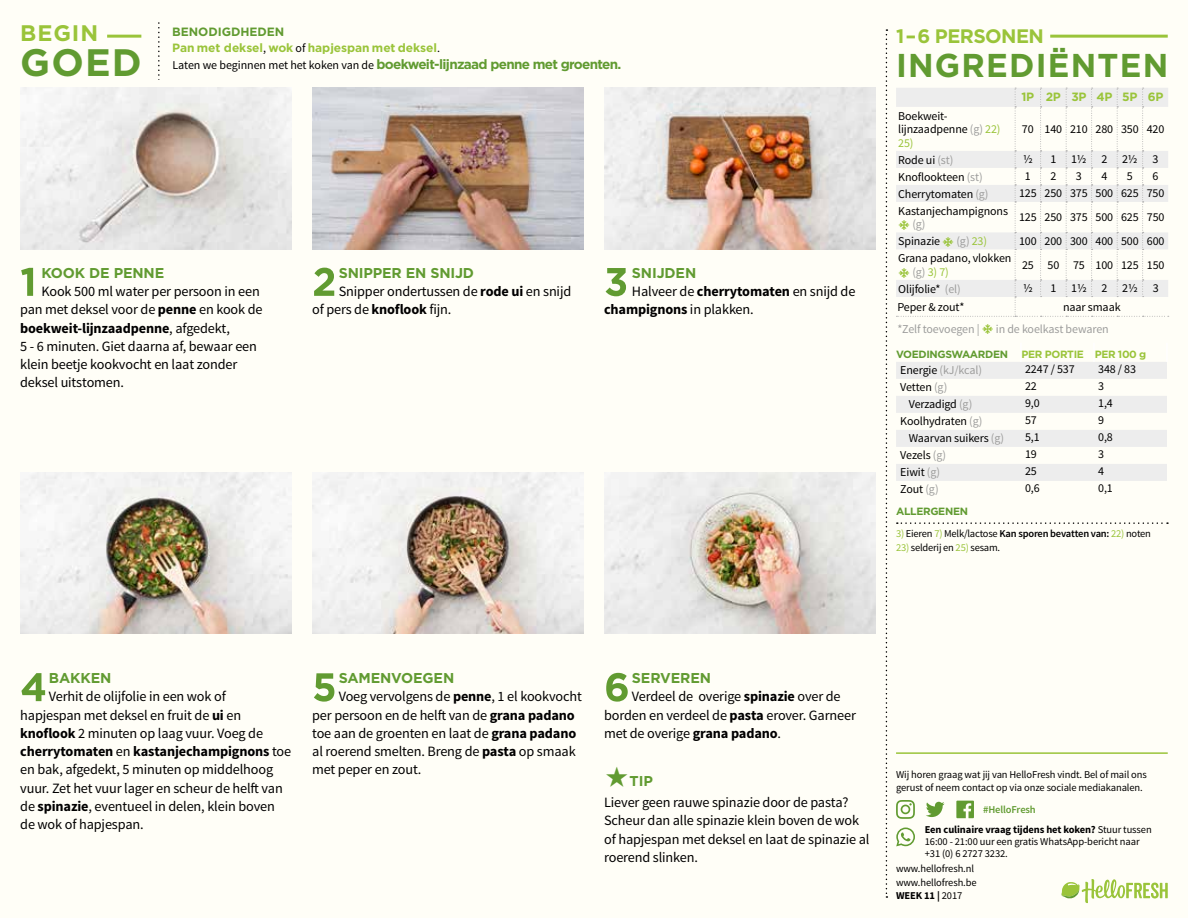
<style>
.page{position:relative;width:1188px;height:918px;background:#fffef7}
.page>*{position:absolute;margin:0;border:0;box-sizing:border-box;transform-origin:0 0}
.t1{font:700 38.25px "Gotham";color:#619b31}
.t2{font:700 33px "Gotham";letter-spacing:.035em;color:#619b31}
.t3{font:700 22.5px "Gotham";letter-spacing:.04em;color:#9ac43a}
.t4{font:700 19.5px "Gotham";letter-spacing:-.03em;color:#9ac43a}
.t5{font:14.25px/18.3px "Source Sans Pro";letter-spacing:-.01em;color:#000}
.t6{font:700 14.25px "Gotham";letter-spacing:-.01em;color:#619b31}
.t7{font:700 13.5px "Gotham";letter-spacing:-.05em;color:#619b31}
.t8{font:12px/13.5px "Source Sans Pro";letter-spacing:-.01em;color:#000}
.t9{font:12px "Source Sans Pro";letter-spacing:-.01em;color:#9d9d9c}
.t10{font:700 12px/15.6px "Gotham";letter-spacing:-.005em;color:#9ac43a}
.t11{font:12px "Source Sans Pro";letter-spacing:1.23em;color:#000}
.t12{font:700 12px "Gotham";letter-spacing:-.03em;color:#9ac43a}
.t13{font:10.5px/13.5px "Source Sans Pro";letter-spacing:-.01em;color:#000}
.t14{font:700 10.5px/20.2px "Source Sans Pro";letter-spacing:-.01em;color:#000}
.t15{font:700 10.5px "Gotham";letter-spacing:-.03em;color:#619b31}
.t16{font:700 10.5px "Gotham";letter-spacing:-.035em;color:#9ac43a}
.s1{color:#619b31}
.s2{font-family:"Source Sans Pro";font-weight:400;color:#000}
.s3{font-family:"Source Sans Pro";font-weight:400;font-size:12px;color:#000}
.s4{font-weight:700}
.s5{color:#9d9d9c}
.s6{color:#9ac43a}
.s7{color:#000}
.s8{font-weight:600}
.s9{font-weight:600;color:#619b31}
.s10{font-weight:400}
</style>
<div class="page">
<svg style="left:886px;top:29px;width:1px;height:869px"></svg>
<hr style="left:1050px;top:35px;width:118px;height:3px;background:#9ac43a">
<hr style="left:107px;top:35px;width:34px;height:3px;background:#9ac43a">
<svg style="left:21px;top:268px;width:12px;height:28px"></svg>
<svg style="left:21px;top:673px;width:24px;height:28px"></svg>
<svg style="left:314px;top:268px;width:20px;height:28px"></svg>
<svg style="left:314px;top:673px;width:20px;height:29px"></svg>
<svg style="left:606px;top:268px;width:20px;height:28px"></svg>
<svg style="left:606px;top:673px;width:22px;height:29px"></svg>
<svg style="left:896px;top:800px;width:19px;height:19px"></svg>
<svg style="left:926px;top:802px;width:19px;height:15px"></svg>
<svg style="left:956px;top:801px;width:18px;height:17px"></svg>
<svg style="left:896px;top:828px;width:19px;height:18px"></svg>
<svg style="left:1061px;top:879px;width:107px;height:24px"></svg>
<hr style="left:896px;top:752px;width:272px;height:2px;background:#9ac43a">
<svg style="left:896px;top:362px;width:271px;height:119px"></svg>
<svg style="left:897px;top:522px;width:271px;height:2px"></svg>
<img style="left:20px;top:88px;width:272px;height:162px">
<img style="left:312px;top:88px;width:272px;height:162px">
<img style="left:604px;top:88px;width:272px;height:162px">
<img style="left:20px;top:472px;width:272px;height:162px">
<img style="left:312px;top:472px;width:272px;height:162px">
<img style="left:604px;top:472px;width:272px;height:162px">
<svg style="left:158px;top:22px;width:718px;height:66px"></svg>
<svg style="left:896px;top:88px;width:273px;height:229px"></svg>
<h3 class="t3" style="left:20px;top:18px;width:79px">BEGIN</h3>
<h1 class="t1" style="left:20px;top:37px;width:123px">GOED</h1>
<p class="t10" style="left:172px;top:24px;width:269px"><span class="s1">BENODIGDHEDEN<br></span>Pan met deksel<span class="s2">,</span> wok <span class="s2">of</span> hapjespan met deksel<span class="s2">.</span></p>
<p class="t7" style="left:172px;top:55px;width:451px"><span class="s3">Laten we beginnen met het koken van de</span> boekweit-lijnzaad penne met groenten.</p>
<p class="t6" style="left:41px;top:263px;width:124px">KOOK DE PENNE</p>
<p class="t5" style="left:20px;top:283px;width:244px;text-indent:21px">Kook 500 ml water per persoon in een pan met deksel voor de <span class="s4">penne</span> en kook de <span class="s4">boekweit-lijnzaadpenne</span>, afgedekt,<br>5 - 6 minuten. Giet daarna af, bewaar een klein beetje kookvocht en laat zonder deksel uitstomen.</p>
<p class="t6" style="left:339px;top:263px;width:137px">SNIPPER EN SNIJD</p>
<p class="t5" style="left:312px;top:283px;width:261px;text-indent:27px">Snipper ondertussen de <span class="s4">rode ui</span> en snijd of pers de <span class="s4">knoflook</span> fijn.</p>
<p class="t6" style="left:632px;top:263px;width:66px">SNIJDEN</p>
<p class="t5" style="left:604px;top:283px;width:253px;text-indent:28px">Halveer de <span class="s4">cherrytomaten</span> en snijd de <span class="s4">champignons</span> in plakken.</p>
<h3 class="t4" style="left:896px;top:23px;width:149px">1 – 6 PERSONEN</h3>
<h2 class="t2" style="left:896px;top:44px;width:274px">INGREDIËNTEN</h2>
<p class="t8" style="left:898px;top:109px;width:104px">Boekweit&shy;lijnzaadpenne <span class="s5">(g)</span> <span class="s6">22)<br>25)</span></p>
<p class="t12" style="left:1022px;top:89px;width:143px">1P 2P 3P 4P 5P 6P</p>
<p class="t8" style="left:1022px;top:122px;width:144px">70 140 210 280 350 420</p>
<p class="t8" style="left:898px;top:153px;width:57px">Rode ui <span class="s5">(st)</span></p>
<p class="t8" style="left:1023px;top:153px;width:11px">½</p>
<p class="t11" style="left:1050px;top:152px;width:110px">11½22½3</p>
<p class="t8" style="left:898px;top:170px;width:86px">Knoflookteen <span class="s5">(st)</span></p>
<p class="t8" style="left:1025px;top:170px;width:7px">1</p>
<p class="t8" style="left:1050px;top:170px;width:7px">2</p>
<p class="t8" style="left:1076px;top:170px;width:7px">3</p>
<p class="t8" style="left:1101px;top:170px;width:7px">4</p>
<p class="t8" style="left:1127px;top:170px;width:7px">5</p>
<p class="t8" style="left:1153px;top:170px;width:7px">6</p>
<p class="t8" style="left:898px;top:187px;width:92px">Cherrytomaten <span class="s5">(g)</span></p>
<p class="t8" style="left:1019px;top:187px;width:147px">125 250 375 500 625 750</p>
<p class="t8" style="left:898px;top:204px;width:111px">Kastanjechampignons</p>
<p class="t9" style="left:912px;top:217px;width:15px">(g)</p>
<p class="t8" style="left:1019px;top:211px;width:147px">125 250 375 500 625 750</p>
<p class="t8" style="left:898px;top:235px;width:43px">Spinazie</p>
<p class="t9" style="left:956px;top:234px;width:32px">(g) <span class="s6">23)</span></p>
<p class="t8" style="left:1019px;top:234px;width:147px">100 200 300 400 500 600</p>
<p class="t8" style="left:912px;top:252px;width:101px;text-indent:-14px">Grana padano, vlokken <span class="s5">(g)</span> <span class="s6">3) 7)</span></p>
<p class="t8" style="left:1022px;top:258px;width:144px">25 50 75 100 125 150</p>
<p class="t8" style="left:898px;top:282px;width:64px">Olijfolie* <span class="s5">(el)</span></p>
<p class="t8" style="left:1023px;top:282px;width:11px">½</p>
<p class="t11" style="left:1050px;top:281px;width:110px">11½22½3</p>
<p class="t8" style="left:897px;top:301px;width:69px">Peper &amp; zout*</p>
<p class="t8" style="left:1063px;top:301px;width:59px">naar smaak</p>
<p class="t9" style="left:897px;top:322px;width:84px">*Zelf toevoegen |</p>
<p class="t9" style="left:996px;top:322px;width:114px">in de koelkast bewaren</p>
<p class="t15" style="left:896px;top:347px;width:114px">VOEDINGSWAARDEN</p>
<p class="t16" style="left:1022px;top:347px;width:126px">PER PORTIE PER 100 g</p>
<p class="t9" style="left:900px;top:362px;width:83px"><span class="s7">Energie</span> (kJ/kcal)</p>
<p class="t8" style="left:1025px;top:363px;width:51px">2247 / 537</p>
<p class="t8" style="left:1098px;top:363px;width:39px">348 / 83</p>
<p class="t8" style="left:900px;top:380px;width:49px">Vetten <span class="s5">(g)</span></p>
<p class="t8" style="left:1025px;top:380px;width:13px">22</p>
<p class="t8" style="left:1098px;top:380px;width:7px">3</p>
<p class="t8" style="left:909px;top:397px;width:65px">Verzadigd <span class="s5">(g)</span></p>
<p class="t8" style="left:1025px;top:397px;width:16px">9,0</p>
<p class="t8" style="left:1098px;top:397px;width:16px">1,4</p>
<p class="t8" style="left:900px;top:414px;width:84px">Koolhydraten <span class="s5">(g)</span></p>
<p class="t8" style="left:1025px;top:414px;width:13px">57</p>
<p class="t8" style="left:1098px;top:414px;width:7px">9</p>
<p class="t8" style="left:909px;top:431px;width:97px">Waarvan suikers <span class="s5">(g)</span></p>
<p class="t8" style="left:1025px;top:431px;width:16px">5,1</p>
<p class="t8" style="left:1098px;top:431px;width:16px">0,8</p>
<p class="t8" style="left:900px;top:448px;width:47px">Vezels <span class="s5">(g)</span></p>
<p class="t8" style="left:1025px;top:448px;width:13px">19</p>
<p class="t8" style="left:1098px;top:448px;width:7px">3</p>
<p class="t8" style="left:900px;top:465px;width:41px">Eiwit <span class="s5">(g)</span></p>
<p class="t8" style="left:1025px;top:465px;width:13px">25</p>
<p class="t8" style="left:1098px;top:465px;width:7px">4</p>
<p class="t8" style="left:900px;top:482px;width:40px">Zout <span class="s5">(g)</span></p>
<p class="t8" style="left:1025px;top:482px;width:16px">0,6</p>
<p class="t8" style="left:1098px;top:482px;width:16px">0,1</p>
<p class="t15" style="left:896px;top:504px;width:73px">ALLERGENEN</p>
<p class="t13" style="left:896px;top:527px;width:256px"><span class="s6">3)</span> Eieren <span class="s6">7)</span> Melk/lactose <span class="s8">Kan sporen bevatten van:</span> <span class="s6">22)</span> noten</p>
<p class="t13" style="left:896px;top:541px;width:106px"><span class="s6">23)</span> selderij en <span class="s6">25)</span> sesam.</p>
<p class="t6" style="left:49px;top:669px;width:64px">BAKKEN</p>
<p class="t5" style="left:20px;top:688px;width:272px;text-indent:29px">Verhit de olijfolie in een wok of<br>hapjespan met deksel en fruit de <span class="s4">ui</span> en <span class="s4">knoflook</span> 2 minuten op laag vuur. Voeg de <span class="s4">cherrytomaten</span> en <span class="s4">kastanjechampignons</span> toe en bak, afgedekt, 5 minuten op middelhoog vuur. Zet het vuur lager en scheur de helft van de <span class="s4">spinazie</span>, eventueel in delen, klein boven de wok of hapjespan.</p>
<p class="t6" style="left:339px;top:669px;width:117px">SAMENVOEGEN</p>
<p class="t5" style="left:312px;top:688px;width:271px;text-indent:26px">Voeg vervolgens de <span class="s4">penne</span>, 1 el kookvocht per persoon en de helft van de <span class="s4">grana padano </span>toe aan de groenten en laat de <span class="s4">grana padano </span>al roerend smelten. Breng de <span class="s4">pasta</span> op smaak met peper en zout.</p>
<p class="t6" style="left:632px;top:669px;width:81px">SERVEREN</p>
<p class="t5" style="left:604px;top:688px;width:253px;text-indent:28px">Verdeel de overige <span class="s4">spinazie</span> over de borden en verdeel de <span class="s4">pasta</span> erover. Garneer met de overige <span class="s4">grana padano</span>.</p>
<p class="t6" style="left:604px;top:771px;width:50px">▼TIP</p>
<p class="t5" style="left:604px;top:793px;width:267px">Liever geen rauwe spinazie door de pasta?<br>Scheur dan alle spinazie klein boven de wok of hapjespan met deksel en laat de spinazie al roerend slinken.</p>
<p class="t13" style="left:896px;top:768px;width:252px">Wij horen graag wat jij van HelloFresh vindt. Bel of mail ons gerust of neem contact op via onze sociale mediakanalen.</p>
<p class="t14" style="left:925px;top:800px;width:229px;text-indent:58px"><span class="s9">#HelloFresh<br></span>Een culinaire vraag tijdens het koken? <span class="s10">Stuur tussen</span></p>
<p class="t13" style="left:925px;top:836px;width:216px;line-height:12px">16:00 - 21:00 uur een gratis WhatsApp-bericht naar +31 (0) 6 2727 3232.</p>
<p class="t13" style="left:896px;top:862px;width:82px">www.hellofresh.nl www.hellofresh.be<br><span class="s4">WEEK 11 |</span> 2017</p>
</div>
